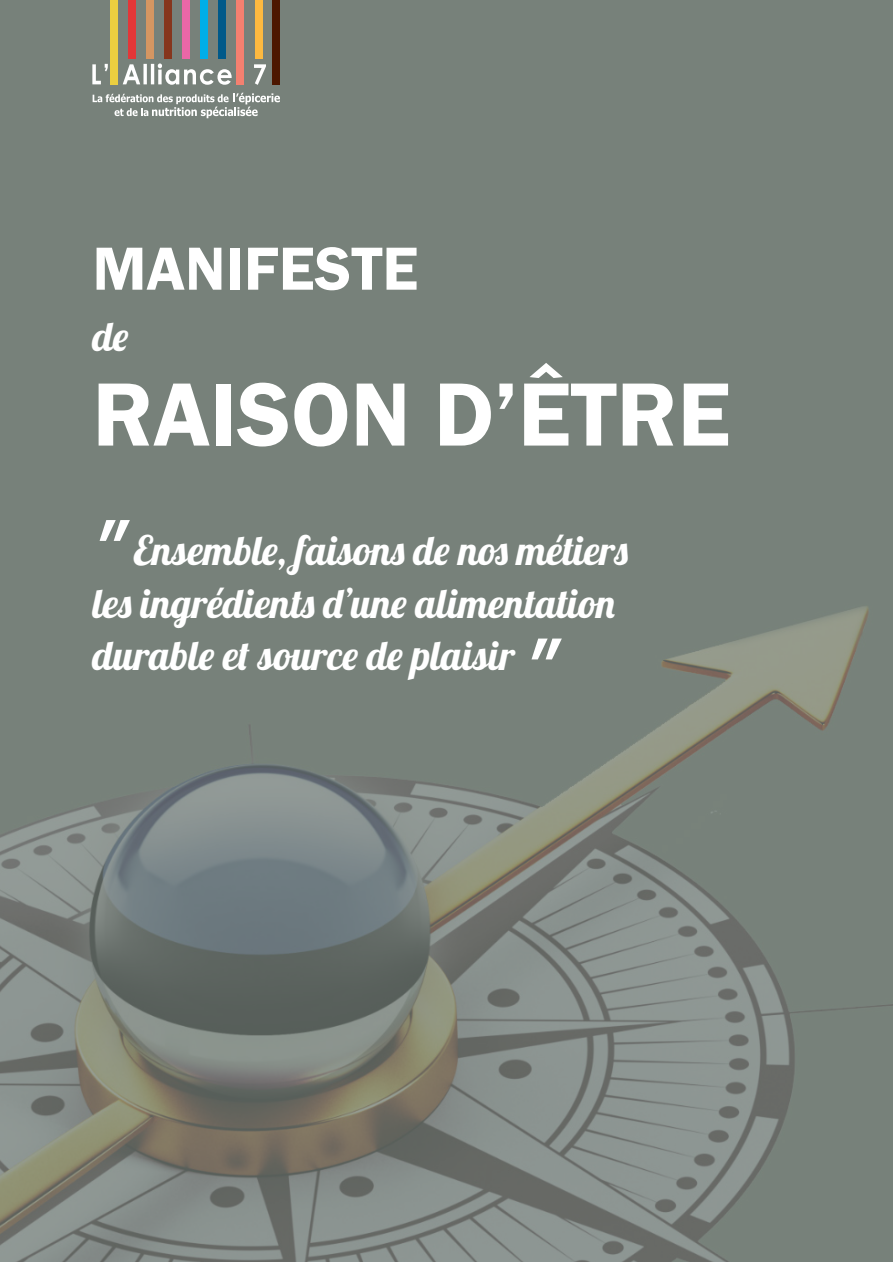
<style>
.page{position:relative;width:893px;height:1263px;background:#fff}
.page>*{position:absolute;margin:0;border:0;box-sizing:border-box;transform-origin:0 0}
.t1{font:600 93px "Franklin Gothic";color:#fff}
.t2{font:90px "Lobster";color:#fff}
.t3{font:600 63px "Franklin Gothic";color:#fff}
.t4{font:40.5px/52.5px "Lobster";color:#fff}
</style>
<div class="page">
<img style="left:0;top:0;width:893px;height:1261px">
<svg style="left:93px;top:93px;width:187px;height:25px"></svg>
<div style="left:110px;top:0;width:8px;height:85px;background:#ebce40"></div>
<div style="left:128px;top:0;width:7px;height:59px;background:#e33738"></div>
<div style="left:146px;top:0;width:8px;height:59px;background:#d59662"></div>
<div style="left:164px;top:0;width:8px;height:59px;background:#86361d"></div>
<div style="left:182px;top:0;width:8px;height:59px;background:#ea67a7"></div>
<div style="left:200px;top:0;width:8px;height:59px;background:#00aee8"></div>
<div style="left:218px;top:0;width:8px;height:59px;background:#005989"></div>
<div style="left:255px;top:0;width:8px;height:59px;background:#fdb940"></div>
<div style="left:236px;top:0;width:8px;height:85px;background:#f48070"></div>
<div style="left:272px;top:0;width:8px;height:85px;background:#4c1700"></div>
<svg style="left:92px;top:63px;width:174px;height:22px"></svg>
<p class="t3" style="left:92px;top:230px;width:327px">MANIFESTE</p>
<p class="t4" style="left:92px;top:310px;width:38px">de</p>
<p class="t1" style="left:92px;top:357px;width:640px">RAISON D’ÊTRE</p>
<p class="t2" style="left:92px;top:498px;width:33px">"</p>
<p class="t4" style="left:92px;top:524px;width:538px;text-indent:41px">Ensemble, faisons de nos métiers les ingrédients d’une alimentation durable et source de plaisir</p>
<p class="t2" style="left:524px;top:616px;width:33px">"</p>
</div>
